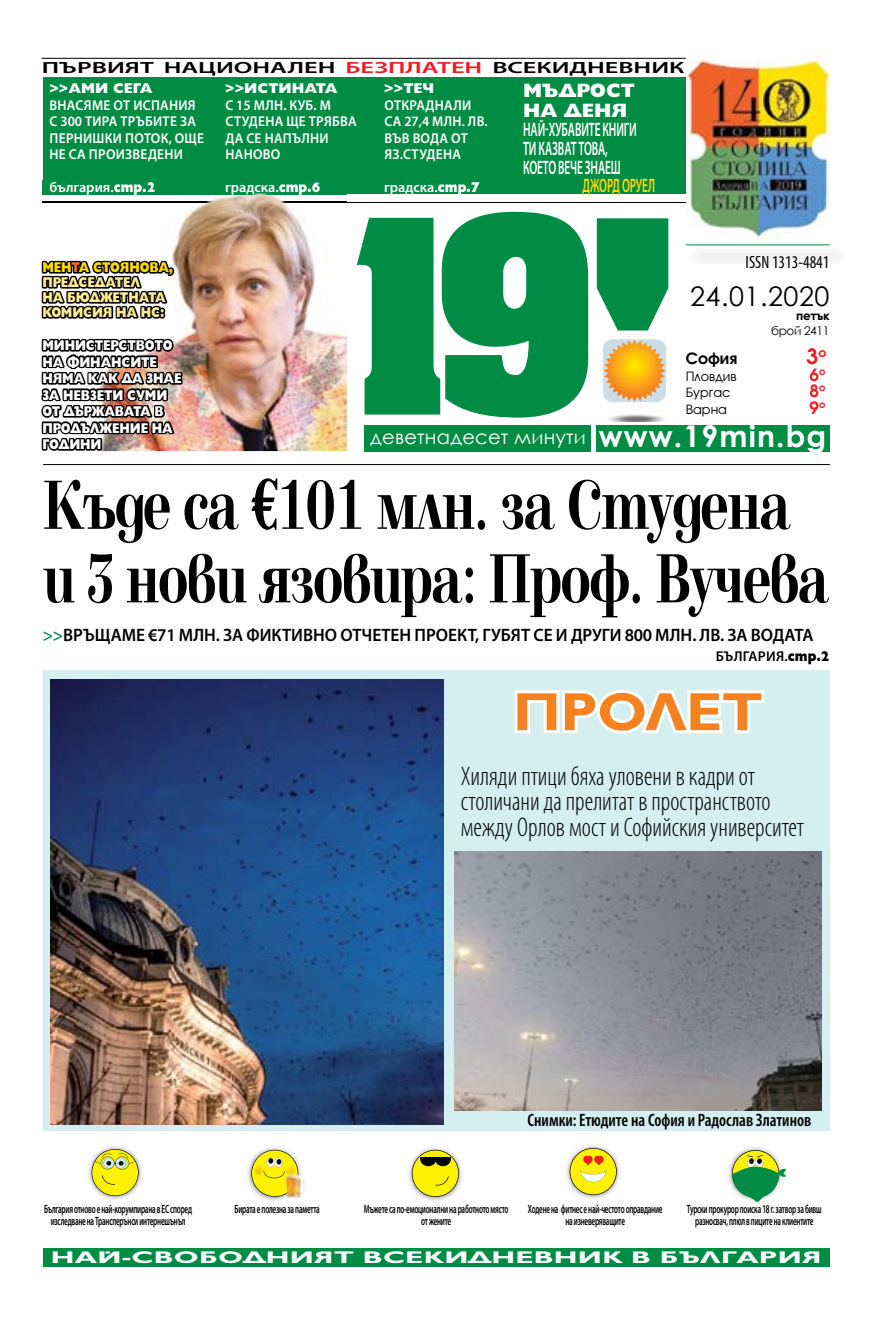
<style>
.page{position:relative;width:893px;height:1340px;background:#fff}
.page>*{position:absolute;margin:0;border:0;box-sizing:border-box;transform-origin:0 0}
.t1{font:700 72px/73.5px "Elfin CYR";letter-spacing:-.025em;color:#000;scale:.75 1}
.t2{font:700 54px "Gilt";letter-spacing:-.01em;color:#f58220;scale:1.06 1}
.t3{font:700 29.85px "Century Gothic";letter-spacing:.04em;color:#fff}
.t4{font:300 condensed 27px/25.5px "Myriad Pro";color:#000;scale:.95 1}
.t5{font:27px "Century Gothic";letter-spacing:.02em;color:#000}
.t6{font:700 22.35px "Avanti CYR";color:#ed1d24}
.t7{font:600 19.5px/18.8px "Myriad Pro";letter-spacing:-.01em;color:#fff;scale:.58 1}
.t8{font:19.5px "Century Gothic";letter-spacing:.01em;color:#fff}
.t9{font:800 19.5px/19.5px "Gilt";color:#fff}
.t10{font:600 19.5px "Myriad Pro";letter-spacing:-.01em;color:#ffda00;scale:.58 1}
.t11{font:600 18px "Myriad Pro";color:#000}
.t12{font:600 condensed 18px "Myriad Pro";color:#000;scale:.95 1}
.t13{font:condensed 18px "Myriad Pro";color:#000;scale:.95 1}
.t14{font:700 17.85px "Avanti CYR";color:#ed1d24}
.t15{font:700 16.95px "Gilt";letter-spacing:.01em;color:#fff;scale:1.68 1}
.t16{font:700 16.35px "Avanti CYR";color:#000}
.t17{font:600 16.2px "Myriad Pro";color:#000;scale:1.63 1}
.t18{font:600 14.25px/16.5px "Myriad Pro";letter-spacing:.02em;color:#fff;scale:.95 1}
.t19{font:800 14.25px/16.5px "Gilt";letter-spacing:-.01em;color:#fff;scale:.83 1}
.t20{font:800 14.25px/15px "Gilt";letter-spacing:-.01em;color:#ffea95;scale:.83 1}
.t21{font:600 14.25px "Myriad Pro";color:#fff}
.t22{font:800 14.25px "Gilt";letter-spacing:-.01em;color:#fff}
.t23{font:600 14.25px "Myriad Pro";letter-spacing:.02em;color:#000}
.t24{font:13.35px "Avanti CYR";color:#000}
.t25{font:600 12px/12px "Myriad Pro";letter-spacing:-.03em;color:#000;text-align:center;scale:.59 1}
.t26{font:12px "Century Gothic";letter-spacing:-.03em;color:#000}
.t27{font:700 12px "Century Gothic";letter-spacing:-.03em;color:#000}
.s1{color:#ed1d24}
.s2{font-family:"Gilt";font-weight:800}
.s3{color:#ffda00}
.s4{color:#f36f21}
.s5{color:#008c44}
</style>
<div class="page">
<img style="left:686px;top:60px;width:143px;height:179px">
<svg style="left:597px;top:218px;width:71px;height:112px;background:#1b9858"></svg>
<div style="left:365px;top:425px;width:465px;height:27px;background:#008c44"></div>
<div style="left:591px;top:420px;width:5px;height:35px;background:#fff"></div>
<hr style="left:43px;top:202px;width:643px;height:1px;background:#000">
<svg style="left:357px;top:212px;width:231px;height:205px"></svg>
<hr style="left:43px;top:464px;width:787px;height:1px;background:#000">
<hr style="left:42px;top:58px;width:644px;height:1px;background:#000">
<hr style="left:686px;top:244px;width:143px;height:1px;background:#008c44">
<div style="left:43px;top:78px;width:643px;height:116px;background:#008c44"></div>
<div style="left:43px;top:670px;width:786px;height:460px;background:#d5eef0"></div>
<div style="left:603px;top:339px;width:63px;height:63px;background:#ccdde7;border-radius:9px"></div>
<img style="left:604px;top:340px;width:61px;height:61px">
<img style="left:609px;top:414px;width:56px;height:7px">
<div style="left:43px;top:1248px;width:786px;height:18px;background:#008c44"></div>
<img style="left:408px;top:1147px;width:54px;height:54px">
<svg style="left:412px;top:1149px;width:47px;height:47px;background:#d5cd32"></svg>
<hr style="left:420px;top:1157px;width:31px;height:1px;background:#000">
<img style="left:728px;top:1147px;width:38px;height:38px">
<svg style="left:731px;top:1150px;width:55px;height:53px"></svg>
<img style="left:566px;top:1145px;width:54px;height:54px">
<svg style="left:570px;top:1147px;width:47px;height:48px"></svg>
<img style="left:247px;top:1147px;width:54px;height:54px">
<img style="left:284px;top:1172px;width:21px;height:26px">
<svg style="left:251px;top:1149px;width:47px;height:47px;background:#e8d83b"></svg>
<img style="left:88px;top:1146px;width:54px;height:54px">
<svg style="left:92px;top:1148px;width:47px;height:48px;background:#e0db47"></svg>
<img style="left:51px;top:679px;width:393px;height:445px">
<img style="left:43px;top:193px;width:304px;height:258px">
<img style="left:43px;top:202px;width:304px;height:1px">
<svg style="left:41px;top:255px;width:135px;height:68px"></svg>
<div style="left:159px;top:312px;width:6px;height:7px;border:3px solid #000;border-radius:50%"></div>
<div style="left:159px;top:307px;width:6px;height:7px;border:3px solid #000;border-radius:50%"></div>
<img style="left:41px;top:334px;width:143px;height:118px">
<svg style="left:514px;top:690px;width:251px;height:44px"></svg>
<img style="left:454px;top:851px;width:368px;height:259px">
<h3 class="t17" style="left:42px;top:57px;width:396px">ПЪРВИЯТ НАЦИОНАЛЕН <span class="s1">БЕЗПЛАТЕН</span> ВСЕКИДНЕВНИК</h3>
<p class="t22" style="left:49px;top:80px;width:105px">&gt;&gt;АМИ СЕГА</p>
<p class="t18" style="left:50px;top:96px;width:164px">ВНАСЯМЕ ОТ ИСПАНИЯ<br>С 300 ТИРА ТРЪБИТЕ ЗА<br>ПЕРНИШКИ ПОТОК, ОЩЕ<br>НЕ СА ПРОИЗВЕДЕНИ</p>
<p class="t21" style="left:49px;top:178px;width:108px">българия.<span class="s2">стр.2</span></p>
<p class="t22" style="left:225px;top:80px;width:114px">&gt;&gt;ИСТИНАТА</p>
<p class="t18" style="left:225px;top:96px;width:140px">С 15 МЛН. КУБ. М<br>СТУДЕНА ЩЕ ТРЯБВА<br>ДА СЕ НАПЪЛНИ<br>НАНОВО</p>
<p class="t21" style="left:225px;top:178px;width:97px">градска.<span class="s2">стр.6</span></p>
<p class="t22" style="left:384px;top:80px;width:51px">&gt;&gt;ТЕЧ</p>
<p class="t18" style="left:384px;top:96px;width:110px">ОТКРАДНАЛИ<br>СА 27,4 МЛН. ЛВ.<br>ВЪВ ВОДА ОТ<br>ЯЗ.СТУДЕНА</p>
<p class="t21" style="left:384px;top:178px;width:97px">градска.<span class="s2">стр.7</span></p>
<h3 class="t9" style="left:523px;top:81px;width:113px">МЪДРОСТ<br>НА ДЕНЯ</h3>
<h3 class="t7" style="left:523px;top:120px;width:197px">НАЙ-ХУБАВИТЕ КНИГИ<br>ТИ КАЗВАТ ТОВА,<br>КОЕТО ВЕЧЕ ЗНАЕШ</h3>
<h3 class="t10" style="left:583px;top:173px;width:126px">ДЖОРД ОРУЕЛ</h3>
<p class="t20" style="left:42px;top:260px;width:159px"><span class="s3">МЕН</span><span class="s4">Т</span><span class="s3">А СТОЯНОВА,<br></span>ПРЕДСЕДАТЕЛ<br>НА БЮДЖЕТНАТА<br>КОМИСИЯ НА НС:</p>
<p class="t19" style="left:42px;top:337px;width:169px">МИНИСТЕРСТВОТО<br>НА ФИНАНСИТЕ<br>НЯМА КАК ДА ЗНАЕ<br>ЗА НЕВЗЕТИ СУМИ<br>ОТ ДЪРЖАВАТА В<br>ПРОДЪЛЖЕНИЕ НА<br>ГОДИНИ</p>
<h3 class="t13" style="left:746px;top:252px;width:90px">ISSN 1313-4841</h3>
<h3 class="t5" style="left:690px;top:277px;width:141px">24.01.2020</h3>
<p class="t27" style="left:796px;top:307px;width:35px">петък</p>
<p class="t26" style="left:771px;top:322px;width:60px">брой 2411</p>
<h3 class="t16" style="left:686px;top:348px;width:53px">София</h3>
<h3 class="t6" style="left:806px;top:342px;width:21px">3<sup>о</sup></h3>
<p class="t24" style="left:686px;top:368px;width:52px">Пловдив</p>
<h3 class="t14" style="left:809px;top:363px;width:17px">6<sup>о</sup></h3>
<p class="t24" style="left:686px;top:385px;width:46px">Бургас</p>
<h3 class="t14" style="left:809px;top:380px;width:17px">8<sup>о</sup></h3>
<p class="t24" style="left:686px;top:401px;width:43px">Варна</p>
<h3 class="t14" style="left:809px;top:396px;width:17px">9<sup>о</sup></h3>
<h3 class="t8" style="left:370px;top:423px;width:217px">деветнадесет минути</h3>
<h3 class="t3" style="left:599px;top:413px;width:229px">www.19min.bg</h3>
<h1 class="t1" style="left:43px;top:469px;width:1050px">Къде са €101 млн. за Студена и 3 нови язовира: Проф. Вучева</h1>
<h3 class="t11" style="left:43px;top:623px;width:772px"><span class="s5">&gt;&gt;</span>ВРЪЩАМЕ €71 МЛН. ЗА ФИКТИВНО ОТЧЕТЕН ПРОЕКТ, ГУБЯТ СЕ И ДРУГИ 800 МЛН. ЛВ. ЗА ВОДАТА</h3>
<p class="t23" style="left:716px;top:647px;width:115px">БЪЛГАРИЯ.<span class="s2">стр.2</span></p>
<h2 class="t2" style="left:513px;top:682px;width:237px">ПРОЛЕТ</h2>
<h3 class="t4" style="left:461px;top:763px;width:363px">Хиляди птици бяха уловени в кадри от столичани да прелитат в пространството между Орлов мост и Софийския университет</h3>
<h3 class="t12" style="left:528px;top:1108px;width:300px">Снимки: Етюдите на София и Радослав Златинов</h3>
<p class="t25" style="left:44px;top:1202px;width:252px">България отново е най-корумпирана в ЕС според изследване на Трансперънси интернешънъл</p>
<p class="t25" style="left:234px;top:1202px;width:146px">Бирата е полезна за паметта</p>
<p class="t25" style="left:364px;top:1202px;width:247px">Мъжете са по-емоционални на работното място от жените</p>
<p class="t25" style="left:528px;top:1202px;width:230px">Ходене на фитнес е най-честото оправдание на изневеряващите</p>
<p class="t25" style="left:687px;top:1202px;width:230px">Турски прокурор поиска 18 г. затвор за бивш разносвач, плюл в пиците на клиентите</p>
<h3 class="t15" style="left:51px;top:1247px;width:460px">НАЙ-СВОБОДНИЯТ ВСЕКИДНЕВНИК В БЪЛГАРИЯ</h3>
</div>
